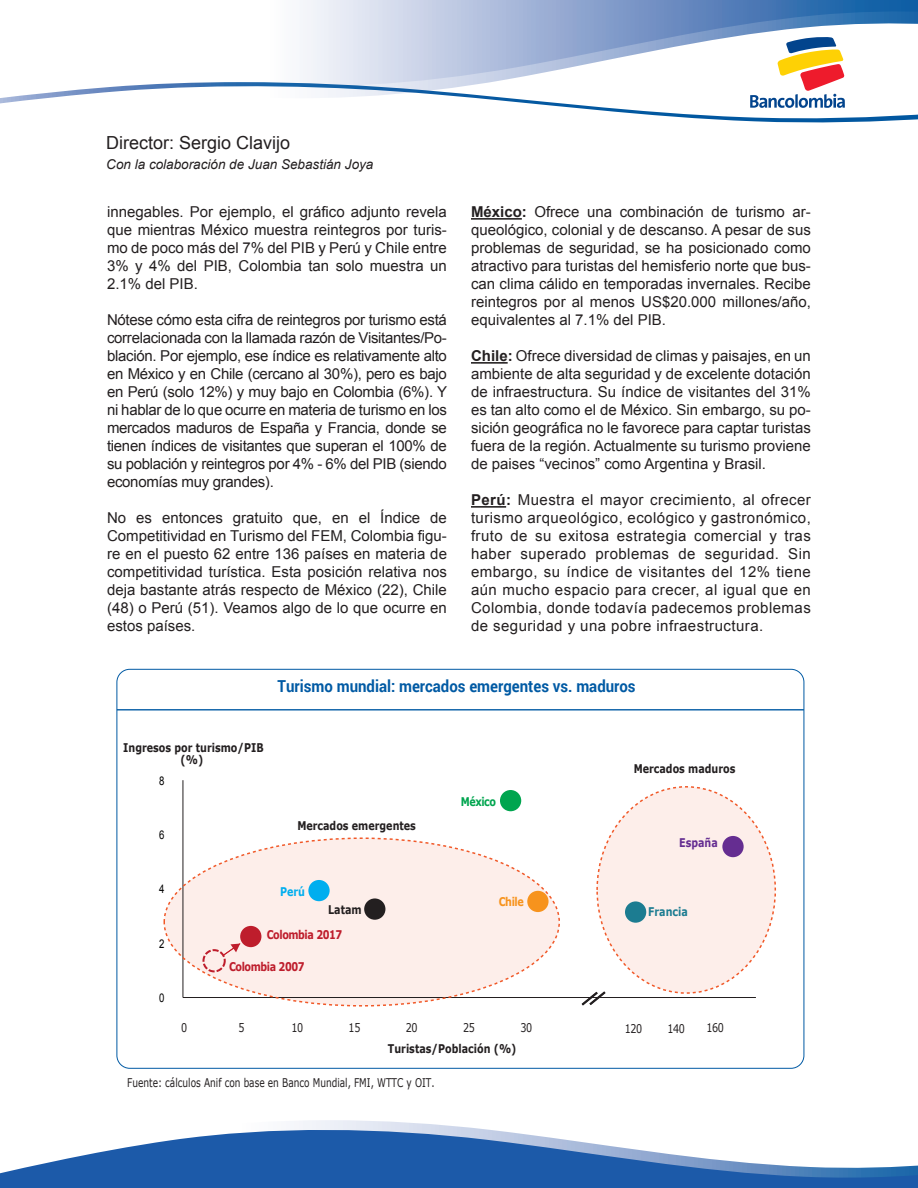
<style>
.page{position:relative;width:918px;height:1188px;background:#fff}
.page>*{position:absolute;margin:0;border:0;box-sizing:border-box;transform-origin:0 0}
.t1{font:18px "Arial";color:#231f20}
.t2{font:700 16.5px "Roboto";color:#015aa4;scale:.91 1}
.TEXTO{font:15px/18px "Arial";color:#231f20;text-align:justify}
.t3{font:italic 13.5px "Arial";color:#231f20}
.t4{font:700 12px/12px "Verdana";color:#231f20;text-align:center;scale:.8 1}
.t5{font:12px "Verdana";color:#231f20;scale:.75 1}
.t6{font:700 12px "Verdana";letter-spacing:-.045em;color:#be1d2c;scale:.8 1}
.t7{font:12px "Verdana";color:#231f20;scale:.8 1}
.t8{font:700 12px "Verdana";color:#1c7c91;scale:.8 1}
.t9{font:700 12px "Verdana";letter-spacing:-.045em;color:#00a54f;scale:.8 1}
.t10{font:700 12px "Verdana";color:#652d91;scale:.8 1}
.t11{font:12px "Arial";color:#000001;scale:.8 1}
.t12{font:700 12px "Verdana";letter-spacing:-.045em;color:#f7931d;scale:.8 1}
.t13{font:700 12px "Verdana";color:#00aeef;scale:.8 1}
.s1{font-weight:700}
</style>
<div class="page">
<svg style="left:299px;top:1120px;width:151px;height:6px"></svg>
<svg style="left:300px;top:0;width:618px;height:34px;background:#91abd1"></svg>
<svg style="left:0;top:1126px;width:918px;height:62px;fill:#1c5aa9"></svg>
<svg style="left:0;top:34px;width:918px;height:89px"></svg>
<hr style="left:471px;top:218px;width:51px;height:2px;background:#231f20">
<hr style="left:471px;top:362px;width:37px;height:2px;background:#231f20">
<hr style="left:471px;top:506px;width:35px;height:2px;background:#231f20">
<div style="left:597px;top:787px;width:178px;height:206px;background:#fdeeea;border-radius:50%"></div>
<div style="left:164px;top:838px;width:395px;height:168px;background:#fdeeea;border-radius:50%"></div>
<svg style="left:118px;top:669px;width:686px;height:41px"></svg>
<hr style="left:183px;top:780px;width:1px;height:218px;background:#231f20">
<hr style="left:183px;top:997px;width:573px;height:1px;background:#231f20">
<div style="left:308px;top:880px;width:22px;height:21px;background:#00aeef;border-radius:50%"></div>
<div style="left:527px;top:891px;width:22px;height:21px;background:#f7931d;border-radius:50%"></div>
<div style="left:500px;top:790px;width:21px;height:21px;background:#00a54f;border-radius:50%"></div>
<div style="left:240px;top:926px;width:21px;height:21px;background:#be1d2c;border-radius:50%"></div>
<div style="left:364px;top:898px;width:21px;height:22px;background:#231f20;border-radius:50%"></div>
<div style="left:625px;top:901px;width:21px;height:22px;background:#1c7c91;border-radius:50%"></div>
<div style="left:722px;top:836px;width:22px;height:21px;background:#652d91;border-radius:50%"></div>
<div style="left:202px;top:949px;width:24px;height:23px;border:2px dashed #be1d2c;border-radius:50%"></div>
<svg style="left:581px;top:991px;width:25px;height:15px"></svg>
<svg style="left:222px;top:944px;width:18px;height:13px"></svg>
<p class="t1" style="left:106px;top:131px;width:186px">Director: Sergio Clavijo</p>
<p class="t3" style="left:106px;top:155px;width:269px">Con la colaboración de Juan Sebastián Joya</p>
<p class="TEXTO" style="left:107px;top:203px;width:341px">innegables. Por ejemplo, el gráfico adjunto revela que mientras México muestra reintegros por turis&shy;mo de poco más del 7% del PIB y Perú y Chile entre 3% y 4% del PIB, Colombia tan solo muestra un 2.1% del PIB.</p>
<p class="TEXTO" style="left:107px;top:311px;width:342px">Nótese cómo esta cifra de reintegros por turismo está correlacionada con la llamada razón de Visitantes/Po&shy;blación. Por ejemplo, ese índice es relativamente alto en México y en Chile (cercano al 30%), pero es bajo en Perú (solo 12%) y muy bajo en Colombia (6%). Y ni hablar de lo que ocurre en materia de turismo en los mercados maduros de España y Francia, donde se tienen índices de visitantes que superan el 100% de su población y reintegros por 4% - 6% del PIB (siendo economías muy grandes).</p>
<p class="TEXTO" style="left:107px;top:509px;width:341px">No es entonces gratuito que, en el Índice de Competitividad en Turismo del FEM, Colombia figu&shy;re en el puesto 62 entre 136 países en materia de competitividad turística. Esta posición relativa nos deja bastante atrás respecto de México (22), Chile (48) o Perú (51). Veamos algo de lo que ocurre en estos países.</p>
<p class="TEXTO" style="left:471px;top:203px;width:341px"><span class="s1">México:</span> Ofrece una combinación de turismo ar&shy;queológico, colonial y de descanso. A pesar de sus problemas de seguridad, se ha posicionado como atractivo para turistas del hemisferio norte que bus&shy;can clima cálido en temporadas invernales. Recibe reintegros por al menos US$20.000 millones/año, equivalentes al 7.1% del PIB.</p>
<p class="TEXTO" style="left:471px;top:347px;width:341px"><span class="s1">Chile:</span> Ofrece diversidad de climas y paisajes, en un ambiente de alta seguridad y de excelente dotación de infraestructura. Su índice de visitantes del 31% es tan alto como el de México. Sin embargo, su po&shy;sición geográfica no le favorece para captar turistas fuera de la región. Actualmente su turismo proviene de paises “vecinos” como Argentina y Brasil.</p>
<p class="TEXTO" style="left:471px;top:491px;width:341px"><span class="s1">Perú:</span> Muestra el mayor crecimiento, al ofrecer turismo arqueológico, ecológico y gastronómico, fruto de su exitosa estrategia comercial y tras haber superado problemas de seguridad. Sin embargo, su índice de visitantes del 12% tiene aún mucho espacio para crecer, al igual que en Colombia, donde todavía padecemos problemas de seguridad y una pobre infraestructura.</p>
<p class="t2" style="left:278px;top:675px;width:395px">Turismo mundial: mercados emergentes vs. maduros</p>
<p class="t4" style="left:123px;top:742px;width:177px">Ingresos por turismo/PIB (%)</p>
<p class="t11" style="left:159px;top:773px;width:8px">8</p>
<p class="t11" style="left:159px;top:827px;width:8px">6</p>
<p class="t4" style="left:297px;top:820px;width:150px">Mercados emergentes</p>
<p class="t11" style="left:159px;top:881px;width:8px">4</p>
<p class="t13" style="left:280px;top:883px;width:33px">Perú</p>
<p class="t4" style="left:328px;top:903px;width:43px">Latam</p>
<p class="t9" style="left:461px;top:793px;width:46px">México</p>
<p class="t12" style="left:499px;top:893px;width:33px">Chile</p>
<p class="t4" style="left:634px;top:763px;width:129px">Mercados maduros</p>
<p class="t10" style="left:679px;top:834px;width:50px">España</p>
<p class="t8" style="left:648px;top:904px;width:51px">Francia</p>
<p class="t11" style="left:159px;top:936px;width:8px">2</p>
<p class="t11" style="left:159px;top:990px;width:8px">0</p>
<p class="t6" style="left:267px;top:927px;width:96px">Colombia 2017</p>
<p class="t6" style="left:229px;top:959px;width:96px">Colombia 2007</p>
<p class="t7" style="left:181px;top:1019px;width:9px">0</p>
<p class="t7" style="left:238px;top:1019px;width:9px">5</p>
<p class="t7" style="left:291px;top:1019px;width:16px">10</p>
<p class="t7" style="left:349px;top:1019px;width:16px">15</p>
<p class="t7" style="left:406px;top:1019px;width:16px">20</p>
<p class="t7" style="left:463px;top:1019px;width:16px">25</p>
<p class="t7" style="left:521px;top:1019px;width:16px">30</p>
<p class="t7" style="left:625px;top:1020px;width:23px">120</p>
<p class="t7" style="left:668px;top:1020px;width:23px">140</p>
<p class="t7" style="left:706px;top:1020px;width:23px">160</p>
<p class="t4" style="left:388px;top:1043px;width:162px">Turistas/Población (%)</p>
<p class="t5" style="left:127px;top:1074px;width:412px">Fuente: cálculos Anif con base en Banco Mundial, FMI, WTTC y OIT.</p>
</div>
